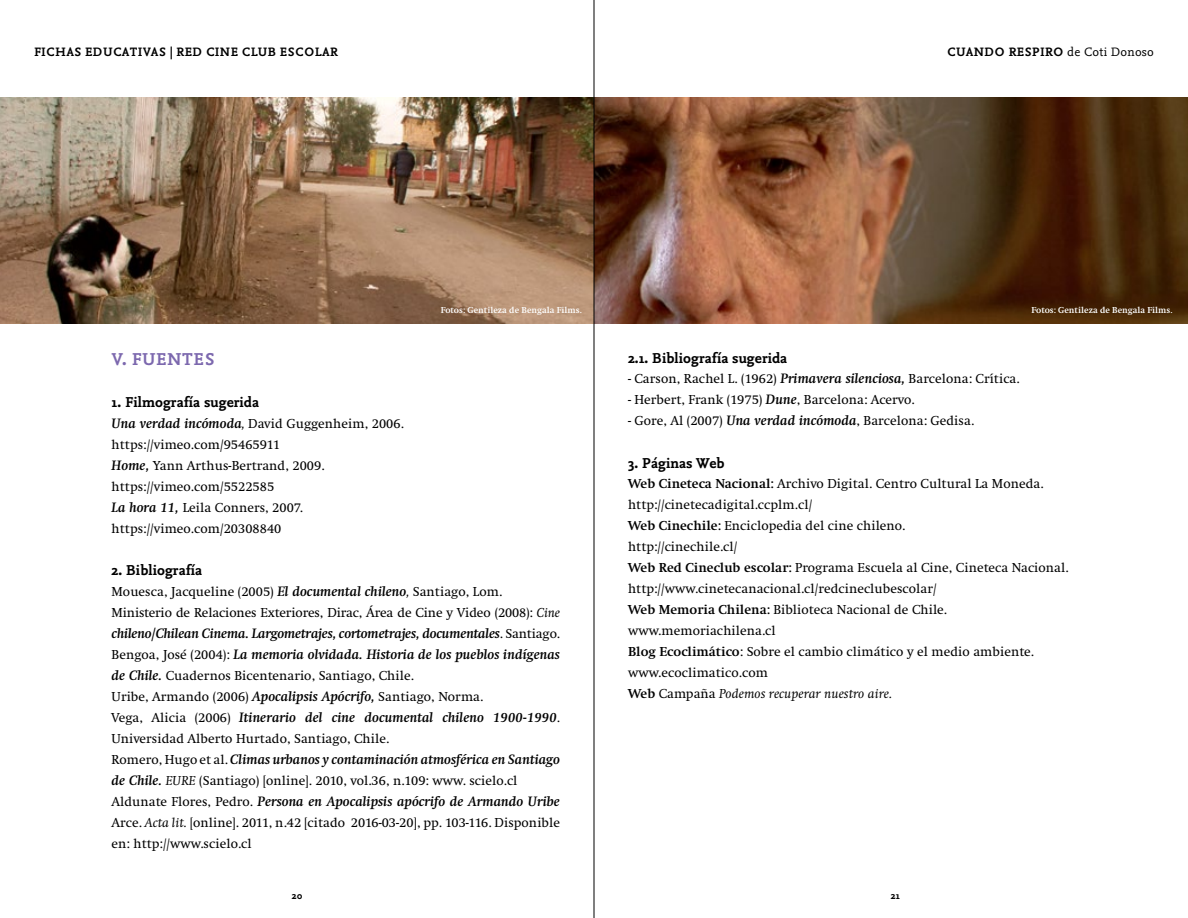
<style>
.page{position:relative;width:1188px;height:918px;background:#fff}
.page>*{position:absolute;margin:0;border:0;box-sizing:border-box;transform-origin:0 0}
.t1{font:700 18px "Nexus Mix";letter-spacing:.02em;color:#7c68ae}
.t2{font:700 15px "Nexus Mix";letter-spacing:.005em;color:#000}
.t3{font:13.5px/21px "Swift";letter-spacing:.005em;color:#000}
.t4{font:700 12.75px "Nexus Mix";letter-spacing:.02em;color:#000}
.t5{font:700 10.5px "Nexus Mix";color:#000}
.t6{font:700 9px "Swift";letter-spacing:.005em;color:#fff}
.s1{font-weight:400}
.s2{font-weight:700;font-style:italic}
.s3{font-style:italic}
.s4{font-weight:700}
</style>
<div class="page">
<img style="left:0;top:98px;width:1188px;height:225px">
<hr style="left:594px;top:0;width:1px;height:918px;background:#000">
<p class="t4" style="left:34px;top:44px;width:305px">FICHAS EDUCATIVAS | RED CINE CLUB ESCOLAR</p>
<p class="t4" style="left:947px;top:44px;width:208px">CUANDO RESPIRO <span class="s1">de Coti Donoso</span></p>
<p class="t6" style="left:441px;top:305px;width:142px">Fotos: Gentileza de Bengala Films.</p>
<p class="t6" style="left:1032px;top:305px;width:142px">Fotos: Gentileza de Bengala Films.</p>
<h1 class="t1" style="left:112px;top:347px;width:105px">V. FUENTES</h1>
<p class="t2" style="left:112px;top:393px;width:149px">1. Filmografía sugerida</p>
<p class="t3" style="left:112px;top:413px;width:294px"><span class="s2">Una verdad incómoda</span><span class="s3">,</span> David Guggenheim, 2006. https://vimeo.com/95465911<br><span class="s2">Home,</span> Yann Arthus-Bertrand, 2009. https://vimeo.com/5522585<br><span class="s2">La hora 11,</span> Leila Conners, 2007. https://vimeo.com/20308840</p>
<p class="t2" style="left:112px;top:561px;width:92px">2. Bibliografía</p>
<p class="t3" style="left:112px;top:581px;width:450px">Mouesca, Jacqueline (2005) <span class="s2">El documental chileno</span><span class="s3">,</span> Santiago, Lom.<br>Ministerio de Relaciones Exteriores, Dirac, Área de Cine y Video (2008): <span class="s3">Cine </span><span class="s2">chileno/Chilean Cinema. Largometrajes, cortometrajes, documentales</span>. Santiago.<br>Bengoa, José (2004): <span class="s2">La memoria olvidada. Historia de los pueblos indígenas de Chile.</span> Cuadernos Bicentenario, Santiago, Chile.<br>Uribe, Armando (2006) <span class="s2">Apocalipsis Apócrifo,</span> Santiago, Norma.<br>Vega, Alicia (2006) <span class="s2">Itinerario del cine documental chileno 1900-1990</span>.<br>Universidad Alberto Hurtado, Santiago, Chile.<br>Romero, Hugo et al. <span class="s2">Climas urbanos y contaminación atmosférica en Santiago de Chile.</span> <span class="s3">EURE</span> (Santiago) [online]. 2010, vol.36, n.109: www. scielo.cl Aldunate Flores, Pedro. <span class="s2">Persona en Apocalipsis apócrifo de Armando Uribe </span>Arce. <span class="s3">Acta lit.</span> [online]. 2011, n.42 [citado 2016-03-20], pp. 103-116. Disponible en: http://www.scielo.cl</p>
<p class="t2" style="left:628px;top:349px;width:161px">2.1. Bibliografía sugerida</p>
<p class="t3" style="left:628px;top:369px;width:393px">- Carson, Rachel L. (1962) <span class="s2">Primavera silenciosa,</span> Barcelona: Crítica.</p>
<p class="t3" style="left:628px;top:390px;width:288px">- Herbert, Frank (1975) <span class="s2">Dune</span>, Barcelona: Acervo.</p>
<p class="t3" style="left:628px;top:411px;width:348px">- Gore, Al (2007) <span class="s2">Una verdad incómoda</span>, Barcelona: Gedisa.</p>
<p class="t2" style="left:628px;top:454px;width:98px">3. Páginas Web</p>
<p class="t3" style="left:628px;top:474px;width:442px"><span class="s4">Web Cineteca Nacional:</span> Archivo Digital. Centro Cultural La Moneda. http://cinetecadigital.ccplm.cl/<br><span class="s4">Web Cinechile:</span> Enciclopedia del cine chileno.<br>http://cinechile.cl/<br><span class="s4">Web Red Cineclub escolar:</span> Programa Escuela al Cine, Cineteca Nacional. http://www.cinetecanacional.cl/redcineclubescolar/<br><span class="s4">Web Memoria Chilena:</span> Biblioteca Nacional de Chile. www.memoriachilena.cl<br><span class="s4">Blog Ecoclimático</span>: Sobre el cambio climático y el medio ambiente. www.ecoclimatico.com<br><span class="s4">Web</span> Campaña <span class="s3">Podemos recuperar nuestro aire.</span></p>
<p class="t5" style="left:292px;top:889px;width:12px">20</p>
<p class="t5" style="left:891px;top:889px;width:11px">21</p>
</div>
